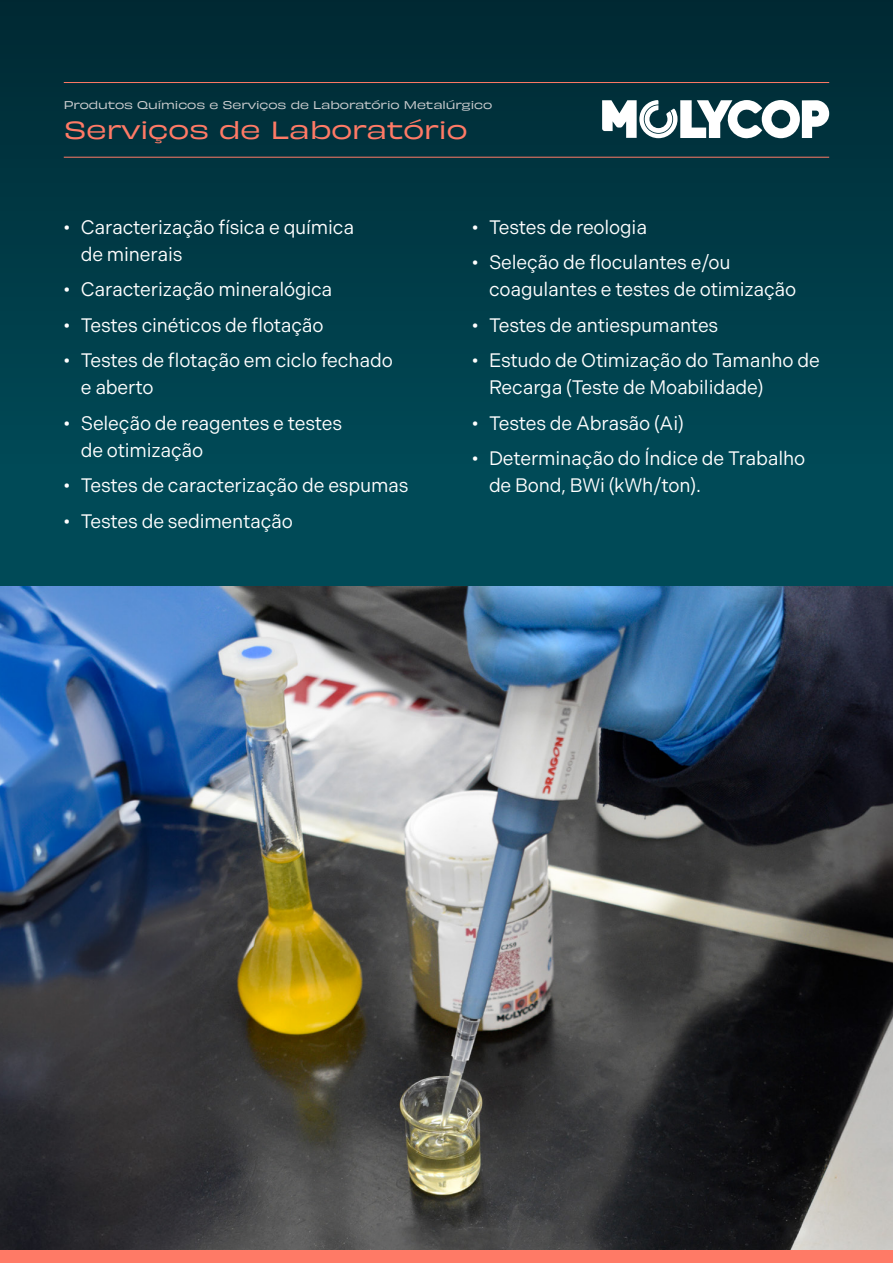
<style>
.page{position:relative;width:893px;height:1263px;background:#fff}
.page>*{position:absolute;margin:0;border:0;box-sizing:border-box;transform-origin:0 0}
.t1{font:expanded 23.25px "Obviously";color:#ff7a66}
.t2{font:19.5px/27px "Indivisible";letter-spacing:-.01em;color:#fff}
.t3{font:expanded 10.5px "Obviously";letter-spacing:-.01em;color:#caccce}
</style>
<div class="page">
<div style="left:0;top:0;width:893px;height:1250px;background:#004a57"></div>
<img style="left:0;top:587px;width:893px;height:663px">
<div style="left:0;top:0;width:893px;height:539px;background:linear-gradient(to bottom,#012933,#004e5b)"></div>
<hr style="left:64px;top:157px;width:765px;height:1px;background:#ff7a66">
<hr style="left:64px;top:82px;width:765px;height:1px;background:#ff7a66">
<svg style="left:602px;top:100px;width:227px;height:39px;background:#93a8ac"></svg>
<div style="left:0;top:1250px;width:893px;height:13px;background:#ff7a66"></div>
<p class="t3" style="left:64px;top:96px;width:430px">Produtos Químicos e Serviços de Laboratório Metalúrgico</p>
<p class="t1" style="left:64px;top:112px;width:405px">Serviços de Laboratório</p>
<p class="t2" style="left:81px;top:214px;width:275px;text-indent:-17px">• Caracterização física e química de minerais</p>
<p class="t2" style="left:64px;top:276px;width:270px">• Caracterização mineralógica</p>
<p class="t2" style="left:64px;top:312px;width:261px">• Testes cinéticos de flotação</p>
<p class="t2" style="left:81px;top:347px;width:314px;text-indent:-17px">• Testes de flotação em ciclo fechado e aberto</p>
<p class="t2" style="left:81px;top:410px;width:263px;text-indent:-17px">• Seleção de reagentes e testes de otimização</p>
<p class="t2" style="left:64px;top:472px;width:346px">• Testes de caracterização de espumas</p>
<p class="t2" style="left:64px;top:508px;width:231px">• Testes de sedimentação</p>
<p class="t2" style="left:472px;top:214px;width:177px">• Testes de reologia</p>
<p class="t2" style="left:489px;top:249px;width:309px;text-indent:-17px">• Seleção de floculantes e/ou coagulantes e testes de otimização</p>
<p class="t2" style="left:472px;top:312px;width:248px">• Testes de antiespumantes</p>
<p class="t2" style="left:489px;top:347px;width:332px;text-indent:-17px">• Estudo de Otimização do Tamanho de<br>Recarga (Teste de Moabilidade)</p>
<p class="t2" style="left:472px;top:410px;width:213px">• Testes de Abrasão (Ai)</p>
<p class="t2" style="left:489px;top:445px;width:318px;text-indent:-17px">• Determinação do Índice de Trabalho de Bond, BWi (kWh/ton).</p>
</div>
